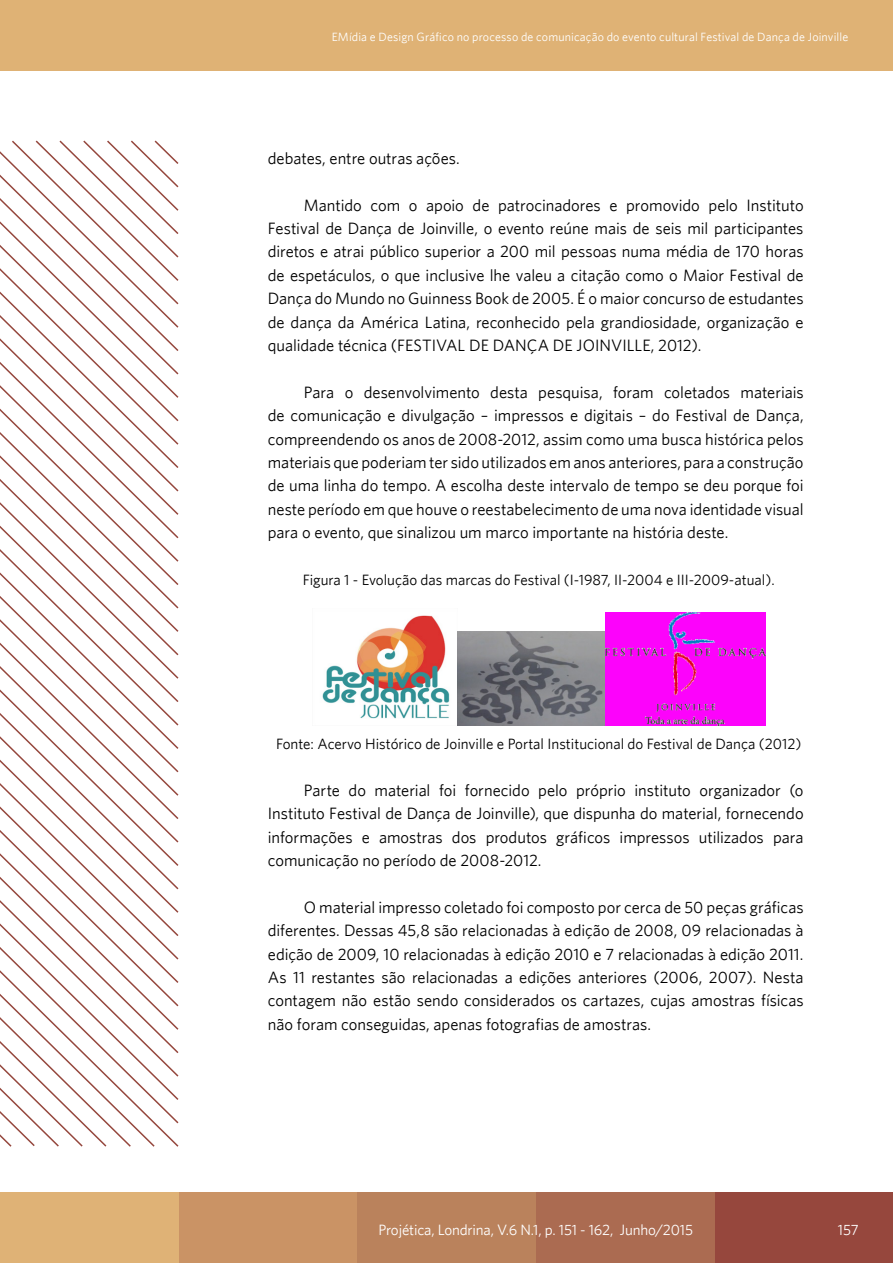
<style>
.page{position:relative;width:893px;height:1263px;background:#fff}
.page>*{position:absolute;margin:0;border:0;box-sizing:border-box;transform-origin:0 0}
.texto{font:16.5px/23.4px "Whitney";color:#000;text-align:justify}
.figura_e_fonte{font:15px "Whitney";color:#000}
.t1{font:15px "Whitney";letter-spacing:-.01em;color:#fff}
.t2{font:12px "Whitney";letter-spacing:.01em;color:#fff}
</style>
<div class="page">
<svg style="left:0;top:470px;width:178px;height:20px"></svg>
<svg style="left:0;top:490px;width:179px;height:23px"></svg>
<svg style="left:0;top:513px;width:179px;height:24px"></svg>
<svg style="left:0;top:537px;width:179px;height:23px"></svg>
<svg style="left:0;top:560px;width:179px;height:23px"></svg>
<svg style="left:0;top:583px;width:179px;height:24px"></svg>
<svg style="left:0;top:607px;width:179px;height:23px"></svg>
<svg style="left:0;top:630px;width:179px;height:24px"></svg>
<svg style="left:0;top:654px;width:179px;height:23px"></svg>
<svg style="left:0;top:677px;width:179px;height:23px"></svg>
<svg style="left:0;top:700px;width:179px;height:24px"></svg>
<svg style="left:0;top:724px;width:179px;height:23px"></svg>
<svg style="left:0;top:747px;width:179px;height:24px"></svg>
<svg style="left:0;top:771px;width:179px;height:23px"></svg>
<svg style="left:0;top:794px;width:179px;height:353px"></svg>
<svg style="left:0;top:817px;width:156px;height:330px"></svg>
<svg style="left:0;top:140px;width:179px;height:330px"></svg>
<svg style="left:0;top:841px;width:132px;height:306px"></svg>
<div style="left:714px;top:1193px;width:179px;height:70px;background:#96473d"></div>
<div style="left:357px;top:1193px;width:179px;height:70px;background:#ba825c"></div>
<div style="left:179px;top:1193px;width:178px;height:70px;background:#ca9365"></div>
<div style="left:536px;top:1193px;width:178px;height:70px;background:#ab6b51"></div>
<div style="left:0;top:1193px;width:179px;height:70px;background:#dfb276"></div>
<div style="left:0;top:0;width:893px;height:70px;background:#dfb275"></div>
<img style="left:322px;top:615px;width:136px;height:110px">
<img style="left:458px;top:631px;width:147px;height:94px">
<img style="left:605px;top:612px;width:160px;height:113px">
<p class="t2" style="left:332px;top:29px;width:518px">EMídia e Design Gráfico no processo de comunicação do evento cultural Festival de Dança de Joinville</p>
<p class="texto" style="left:268px;top:146px;width:194px">debates, entre outras ações.</p>
<p class="texto" style="left:268px;top:193px;width:537px;text-indent:36px">Mantido com o apoio de patrocinadores e promovido pelo Instituto Festival de Dança de Joinville, o evento reúne mais de seis mil participantes diretos e atrai público superior a 200 mil pessoas numa média de 170 horas de espetáculos, o que inclusive lhe valeu a citação como o Maior Festival de Dança do Mundo no Guinness Book de 2005. É o maior concurso de estudantes de dança da América Latina, reconhecido pela grandiosidade, organização e qualidade técnica (FESTIVAL DE DANÇA DE JOINVILLE, 2012).</p>
<p class="texto" style="left:268px;top:380px;width:537px;text-indent:36px">Para o desenvolvimento desta pesquisa, foram coletados materiais de comunicação e divulgação – impressos e digitais – do Festival de Dança, compreendendo os anos de 2008-2012, assim como uma busca histórica pelos materiais que poderiam ter sido utilizados em anos anteriores, para a construção de uma linha do tempo. A escolha deste intervalo de tempo se deu porque foi neste período em que houve o reestabelecimento de uma nova identidade visual para o evento, que sinalizou um marco importante na história deste.</p>
<p class="figura_e_fonte" style="left:303px;top:571px;width:473px">Figura 1 - Evolução das marcas do Festival (I-1987, II-2004 e III-2009-atual).</p>
<p class="figura_e_fonte" style="left:276px;top:735px;width:527px">Fonte: Acervo Histórico de Joinville e Portal Institucional do Festival de Dança (2012)</p>
<p class="texto" style="left:268px;top:778px;width:537px;text-indent:36px">Parte do material foi fornecido pelo próprio instituto organizador (o Instituto Festival de Dança de Joinville), que dispunha do material, fornecendo informações e amostras dos produtos gráficos impressos utilizados para comunicação no período de 2008-2012.</p>
<p class="texto" style="left:268px;top:895px;width:537px;text-indent:36px">O material impresso coletado foi composto por cerca de 50 peças gráficas diferentes. Dessas 45,8 são relacionadas à edição de 2008, 09 relacionadas à edição de 2009, 10 relacionadas à edição 2010 e 7 relacionadas à edição 2011.<br>As 11 restantes são relacionadas a edições anteriores (2006, 2007). Nesta contagem não estão sendo considerados os cartazes, cujas amostras físicas não foram conseguidas, apenas fotografias de amostras.</p>
<p class="t1" style="left:378px;top:1221px;width:316px">Projética, Londrina, V.6 N.1, p. 151 - 162, Junho/2015</p>
<p class="t1" style="left:838px;top:1221px;width:22px">157</p>
</div>
